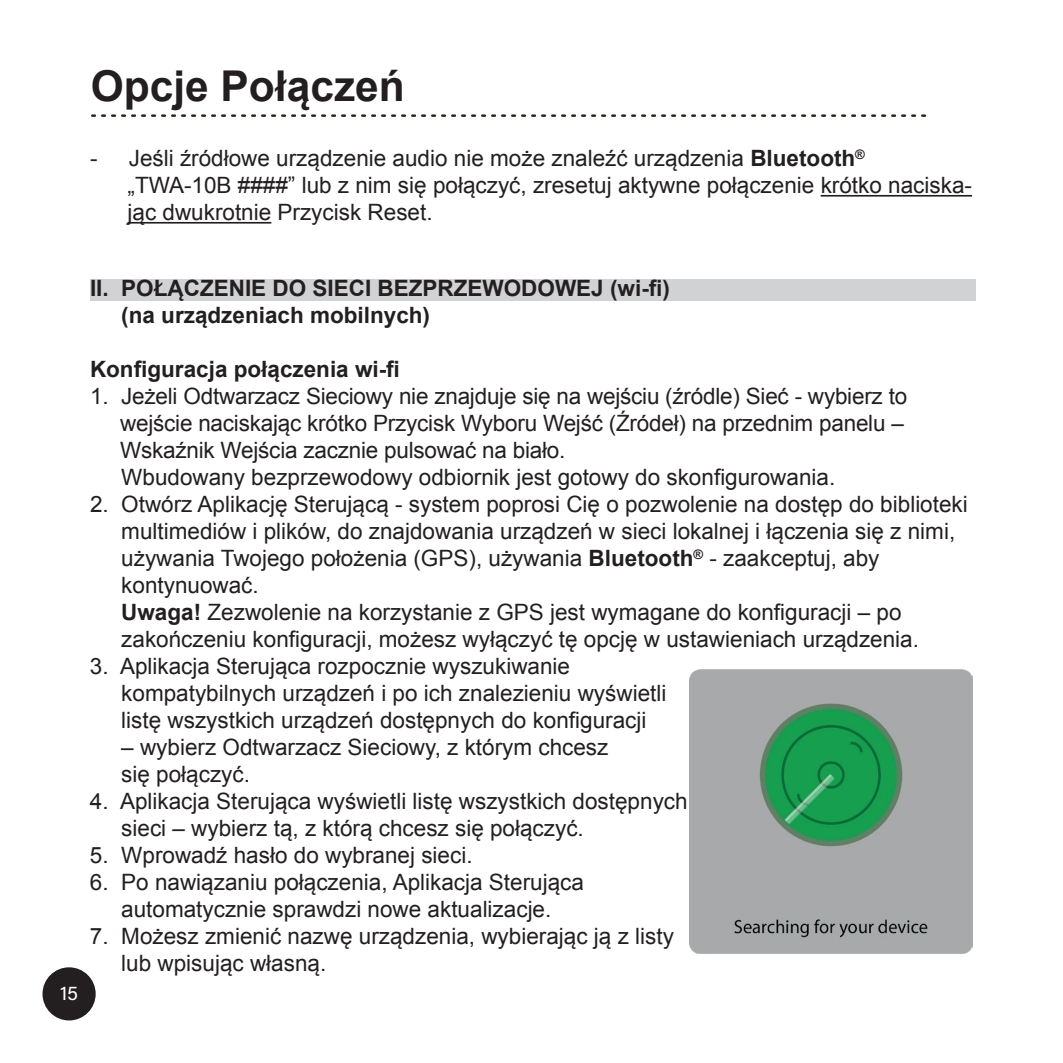
<style>
.page{position:relative;width:1063px;height:1063px;background:#fff}
.page>*{position:absolute;margin:0;border:0;box-sizing:border-box;transform-origin:0 0}
.t1{font:700 42.5px "Arial";color:#231f20}
.t2{font:22.5px/27px "Arial";color:#231f20}
.t3{font:700 22.5px/27px "Arial";color:#231f20}
.t4{font:20px "Acumin Pro";color:#fff}
.s1{font-weight:700}
</style>
<div class="page">
<div style="left:44px;top:969px;width:50px;height:50px;background:#231f20;border-radius:50%"></div>
<div style="left:43px;top:967px;width:53px;height:53px;border:2px solid #231f20;border-radius:50%"></div>
<div style="left:90px;top:280px;width:885px;height:21px;background:#d1d2d4"></div>
<svg style="left:91px;top:114px;width:835px;height:3px"></svg>
<hr style="left:821px;top:195px;width:151px;height:2px;background:#231f20">
<hr style="left:128px;top:222px;width:143px;height:2px;background:#231f20">
<img style="left:689px;top:670px;width:284px;height:284px">
<img style="left:712px;top:904px;width:249px;height:50px">
<h1 class="t1" style="left:91px;top:58px;width:316px">Opcje Połączeń</h1>
<p class="t2" style="left:128px;top:145px;width:846px;text-indent:-38px">- Jeśli źródłowe urządzenie audio nie może znaleźć urządzenia <span class="s1">Bluetooth</span><sup>® </sup>„TWA-10B ####” lub z nim się połączyć, zresetuj aktywne połączenie krótko naciska&shy;jąc dwukrotnie Przycisk Reset.</p>
<p class="t4" style="left:60px;top:979px;width:20px">15</p>
<p class="t3" style="left:121px;top:276px;width:550px;text-indent:-31px">II. POŁĄCZENIE DO SIECI BEZPRZEWODOWEJ (wi-fi) (na urządzeniach mobilnych)</p>
<p class="t3" style="left:90px;top:357px;width:312px">Konfiguracja połączenia wi-fi</p>
<p class="t2" style="left:120px;top:383px;width:789px;text-indent:-30px">1. Jeżeli Odtwarzacz Sieciowy nie znajduje się na wejściu (źródle) Sieć - wybierz to wejście naciskając krótko Przycisk Wyboru Wejść (Źródeł) na przednim panelu – Wskaźnik Wejścia zacznie pulsować na biało.<br>Wbudowany bezprzewodowy odbiornik jest gotowy do skonfigurowania.</p>
<p class="t2" style="left:121px;top:491px;width:848px;text-indent:-31px">2. Otwórz Aplikację Sterującą - system poprosi Cię o pozwolenie na dostęp do biblioteki multimediów i plików, do znajdowania urządzeń w sieci lokalnej i łączenia się z nimi, używania Twojego położenia (GPS), używania <span class="s1">Bluetooth</span><sup>®</sup> - zaakceptuj, aby kontynuować.<br><span class="s1">Uwaga!</span> Zezwolenie na korzystanie z GPS jest wymagane do konfiguracji – po zakończeniu konfiguracji, możesz wyłączyć tę opcję w ustawieniach urządzenia.</p>
<p class="t2" style="left:121px;top:653px;width:547px;text-indent:-31px">3. Aplikacja Sterująca rozpocznie wyszukiwanie kompatybilnych urządzeń i po ich znalezieniu wyświetli listę wszystkich urządzeń dostępnych do konfiguracji</p>
<p class="t2" style="left:121px;top:734px;width:489px">– wybierz Odtwarzacz Sieciowy, z którym chcesz się połączyć.</p>
<p class="t2" style="left:121px;top:788px;width:568px;text-indent:-31px">4. Aplikacja Sterująca wyświetli listę wszystkich dostępnych sieci – wybierz tą, z którą chcesz się połączyć.</p>
<p class="t2" style="left:90px;top:842px;width:384px">5. Wprowadź hasło do wybranej sieci.</p>
<p class="t2" style="left:90px;top:869px;width:496px;text-align:center">6. Po nawiązaniu połączenia, Aplikacja Sterująca automatycznie sprawdzi nowe aktualizacje.</p>
<p class="t2" style="left:121px;top:923px;width:554px;text-indent:-31px">7. Możesz zmienić nazwę urządzenia, wybierając ją z listy lub wpisując własną.</p>
</div>
